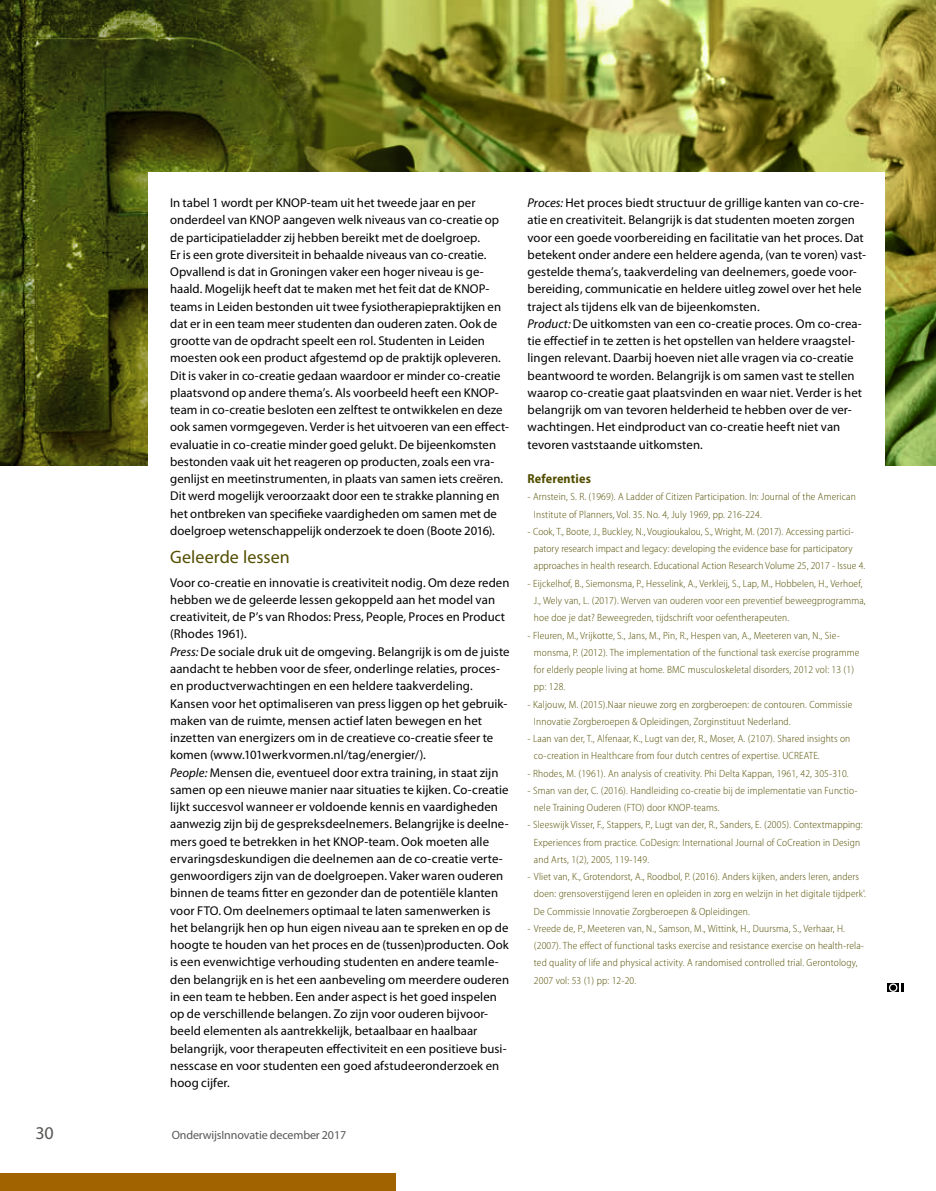
<style>
.page{position:relative;width:936px;height:1191px;background:#fff}
.page>*{position:absolute;margin:0;border:0;box-sizing:border-box;transform-origin:0 0}
.t1{font:18px "Myriad Pro";letter-spacing:.005em;color:#534e00}
.t2{font:18px "Myriad Pro";color:#575756}
.t3{font:700 semi-condensed 13.05px "Myriad Pro";letter-spacing:.01em;color:#534e00}
.t4{font:12.75px/17.2px "Myriad Pro";letter-spacing:.005em;color:#000}
.t5{font:12px "Myriad Pro";letter-spacing:-.01em;color:#575756}
.t6{font:300 semi-condensed 10.5px/17.2px "Myriad Pro";letter-spacing:.015em;color:#534e00}
.s1{font-style:italic}
</style>
<div class="page">
<div style="left:0;top:1173px;width:395px;height:18px;background:#a16300"></div>
<img style="left:0;top:0;width:237px;height:466px">
<img style="left:237px;top:0;width:699px;height:466px">
<div style="left:149px;top:172px;width:735px;height:346px;background:#fff"></div>
<svg style="left:887px;top:983px;width:16px;height:8px"></svg>
<svg style="left:888px;top:983px;width:12px;height:8px"></svg>
<p class="t4" style="left:170px;top:194px;width:340px">In tabel 1 wordt per KNOP-team uit het tweede jaar en per onderdeel van KNOP aangeven welk niveaus van co-creatie op de participatieladder zij hebben bereikt met de doelgroep.<br>Er is een grote diversiteit in behaalde niveaus van co-creatie.<br>Opvallend is dat in Groningen vaker een hoger niveau is ge&shy;haald. Mogelijk heeft dat te maken met het feit dat de KNOP&shy;teams in Leiden bestonden uit twee fysiotherapiepraktijken en dat er in een team meer studenten dan ouderen zaten. Ook de grootte van de opdracht speelt een rol. Studenten in Leiden moesten ook een product afgestemd op de praktijk opleveren.<br>Dit is vaker in co-creatie gedaan waardoor er minder co-creatie plaatsvond op andere thema’s. Als voorbeeld heeft een KNOP&shy;team in co-creatie besloten een zelftest te ontwikkelen en deze ook samen vormgegeven. Verder is het uitvoeren van een effect&shy;evaluatie in co-creatie minder goed gelukt. De bijeenkomsten bestonden vaak uit het reageren op producten, zoals een vra&shy;genlijst en meetinstrumenten, in plaats van samen iets creëren.<br>Dit werd mogelijk veroorzaakt door een te strakke planning en het ontbreken van specifieke vaardigheden om samen met de doelgroep wetenschappelijk onderzoek te doen (Boote 2016).</p>
<h1 class="t1" style="left:170px;top:547px;width:121px">Geleerde lessen</h1>
<p class="t4" style="left:170px;top:574px;width:341px">Voor co-creatie en innovatie is creativiteit nodig. Om deze reden hebben we de geleerde lessen gekoppeld aan het model van creativiteit, de P’s van Rhodos: Press, People, Proces en Product (Rhodes 1961).<br><span class="s1">Press:</span> De sociale druk uit de omgeving. Belangrijk is om de juiste aandacht te hebben voor de sfeer, onderlinge relaties, proces&shy;en productverwachtingen en een heldere taakverdeling.<br>Kansen voor het optimaliseren van press liggen op het gebruik&shy;maken van de ruimte, mensen actief laten bewegen en het inzetten van energizers om in de creatieve co-creatie sfeer te komen (www.101werkvormen.nl/tag/energier/).<br><span class="s1">People:</span> Mensen die, eventueel door extra training, in staat zijn samen op een nieuwe manier naar situaties te kijken. Co-creatie lijkt succesvol wanneer er voldoende kennis en vaardigheden aanwezig zijn bij de gespreksdeelnemers. Belangrijke is deelne&shy;mers goed te betrekken in het KNOP-team. Ook moeten alle ervaringsdeskundigen die deelnemen aan de co-creatie verte&shy;genwoordigers zijn van de doelgroepen. Vaker waren ouderen binnen de teams fitter en gezonder dan de potentiële klanten voor FTO. Om deelnemers optimaal te laten samenwerken is het belangrijk hen op hun eigen niveau aan te spreken en op de hoogte te houden van het proces en de (tussen)producten. Ook is een evenwichtige verhouding studenten en andere teamle&shy;den belangrijk en is het een aanbeveling om meerdere ouderen in een team te hebben. Een ander aspect is het goed inspelen op de verschillende belangen. Zo zijn voor ouderen bijvoor&shy;beeld elementen als aantrekkelijk, betaalbaar en haalbaar belangrijk, voor therapeuten effectiviteit en een positieve busi&shy;nesscase en voor studenten een goed afstudeeronderzoek en hoog cijfer.</p>
<h1 class="t2" style="left:36px;top:1123px;width:20px">30</h1>
<p class="t5" style="left:172px;top:1128px;width:176px">OnderwijsInnovatie december 2017</p>
<p class="t4" style="left:527px;top:194px;width:340px"><span class="s1">Proces:</span> Het proces biedt structuur de grillige kanten van co-cre&shy;atie en creativiteit. Belangrijk is dat studenten moeten zorgen voor een goede voorbereiding en facilitatie van het proces. Dat betekent onder andere een heldere agenda, (van te voren) vast&shy;gestelde thema’s, taakverdeling van deelnemers, goede voor&shy;bereiding, communicatie en heldere uitleg zowel over het hele traject als tijdens elk van de bijeenkomsten.<br><span class="s1">Product:</span> De uitkomsten van een co-creatie proces. Om co-crea&shy;tie effectief in te zetten is het opstellen van heldere vraagstel&shy;lingen relevant. Daarbij hoeven niet alle vragen via co-creatie beantwoord te worden. Belangrijk is om samen vast te stellen waarop co-creatie gaat plaatsvinden en waar niet. Verder is het belangrijk om van tevoren helderheid te hebben over de ver&shy;wachtingen. Het eindproduct van co-creatie heeft niet van tevoren vaststaande uitkomsten.</p>
<p class="t3" style="left:527px;top:471px;width:65px">Referenties</p>
<p class="t6" style="left:534px;top:488px;width:323px;text-indent:-6px">- Arnstein, S. R. (1969). A Ladder of Citizen Participation. In: Journal of the American<br>Institute of Planners, Vol. 35. No. 4, July 1969, pp. 216-224.</p>
<p class="t6" style="left:534px;top:523px;width:333px;text-indent:-6px">- Cook, T., Boote, J., Buckley, N., Vougioukalou, S., Wright, M. (2017). Accessing partici&shy;patory research impact and legacy: developing the evidence base for participatory approaches in health research. Educational Action Research Volume 25, 2017 - Issue 4.</p>
<p class="t6" style="left:534px;top:575px;width:333px;text-indent:-6px">- Eijckelhof, B., Siemonsma, P., Hesselink, A., Verkleij, S., Lap, M., Hobbelen, H., Verhoef,<br>J., Wely van, L. (2017). Werven van ouderen voor een preventief beweegprogramma, hoe doe je dat? Beweegreden, tijdschrift voor oefentherapeuten.</p>
<p class="t6" style="left:534px;top:626px;width:327px;text-indent:-6px">- Fleuren, M., Vrijkotte, S., Jans, M., Pin, R., Hespen van, A., Meeteren van, N., Sie&shy;monsma, P. (2012). The implementation of the functional task exercise programme for elderly people living at home. BMC musculoskeletal disorders, 2012 vol: 13 (1) pp: 128.</p>
<p class="t6" style="left:534px;top:695px;width:320px;text-indent:-6px">- Kaljouw, M. (2015).Naar nieuwe zorg en zorgberoepen: de contouren. Commissie<br>Innovatie Zorgberoepen &amp; Opleidingen, Zorginstituut Nederland.</p>
<p class="t6" style="left:534px;top:730px;width:318px;text-indent:-6px">- Laan van der, T., Alfenaar, K., Lugt van der, R., Moser, A. (2107). Shared insights on co-creation in Healthcare from four dutch centres of expertise. UCREATE.</p>
<p class="t6" style="left:527px;top:764px;width:323px">- Rhodes, M. (1961). An analysis of creativity. Phi Delta Kappan, 1961, 42, 305-310.</p>
<p class="t6" style="left:534px;top:782px;width:325px;text-indent:-6px">- Sman van der, C. (2016). Handleiding co-creatie bij de implementatie van Functio&shy;nele Training Ouderen (FTO) door KNOP-teams.</p>
<p class="t6" style="left:534px;top:816px;width:330px;text-indent:-6px">- Sleeswijk Visser, F., Stappers, P., Lugt van der, R., Sanders, E. (2005). Contextmapping:<br>Experiences from practice. CoDesign: International Journal of CoCreation in Design and Arts, 1(2), 2005, 119-149.</p>
<p class="t6" style="left:534px;top:868px;width:333px;text-indent:-6px">- Vliet van, K., Grotendorst, A., Roodbol, P. (2016). Anders kijken, anders leren, anders doen: grensoverstijgend leren en opleiden in zorg en welzijn in het digitale tijdperk'.<br>De Commissie Innovatie Zorgberoepen &amp; Opleidingen.</p>
<p class="t6" style="left:534px;top:920px;width:331px;text-indent:-6px">- Vreede de, P., Meeteren van, N., Samson, M., Wittink, H., Duursma, S., Verhaar, H. (2007). The effect of functional tasks exercise and resistance exercise on health-rela&shy;ted quality of life and physical activity. A randomised controlled trial. Gerontology, 2007 vol: 53 (1) pp: 12-20.</p>
</div>
